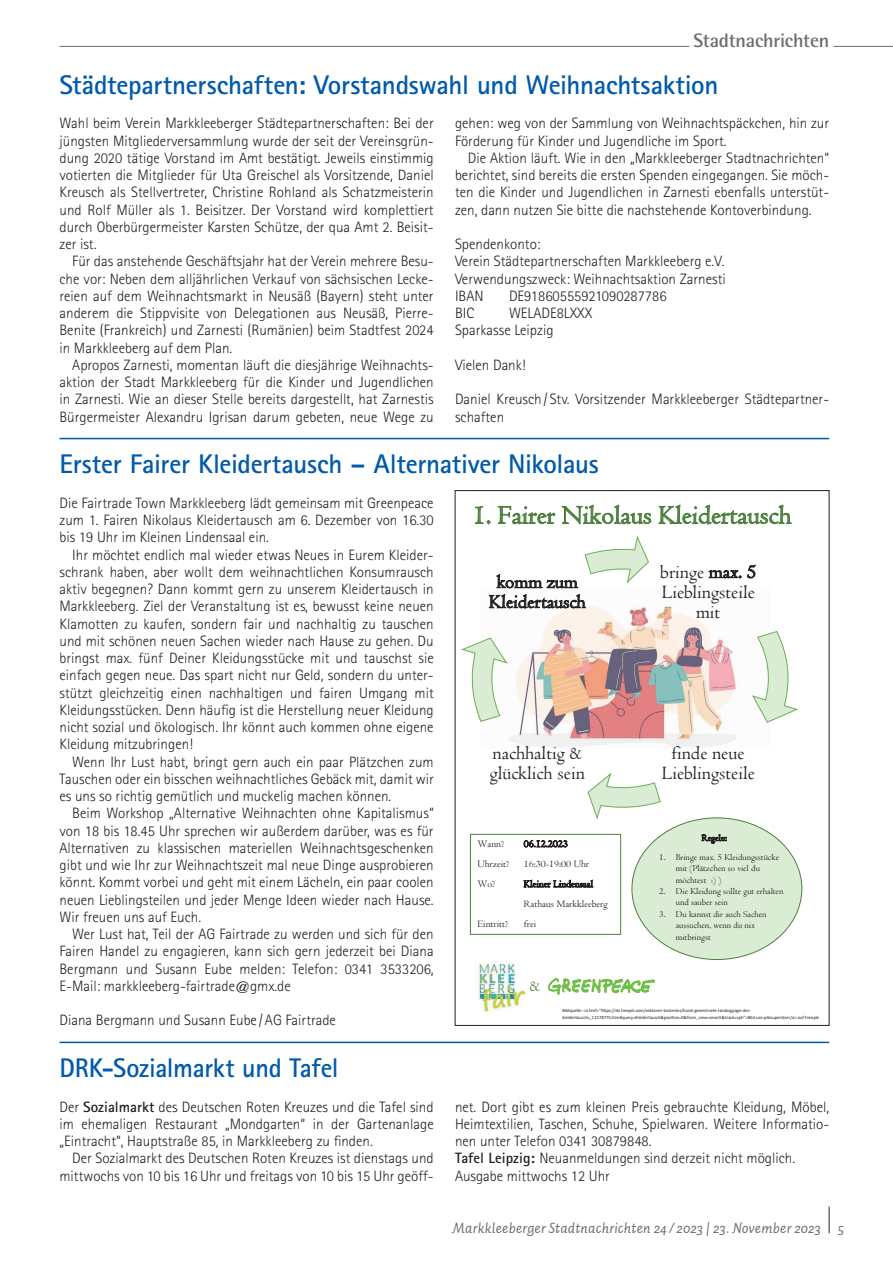
<style>
.page{position:relative;width:893px;height:1263px;background:#fff}
.page>*{position:absolute;margin:0;border:0;box-sizing:border-box;transform-origin:0 0}
.t1{font:700 27px "Rotis Sans Serif Std";letter-spacing:-.01em;color:#015aaa}
.t2{font:27px "Centaur";color:#4b7f3c}
.t3{font:19.5px/20px "Centaur";color:#231f20;text-align:center}
.t4{font:700 19.5px "Rotis Semi Sans Std";letter-spacing:-.01em;color:#6c6d70}
.t5{font:16.8px "Centaur";color:#4b7f3c}
.t6{font:300 15px/17.2px "Rotis Sans Serif Std";color:#231f20;text-align:justify}
.t7{font:italic 15px "Auto 2";letter-spacing:.01em;color:#6c6d70}
.t8{font:10.2px/20px "Centaur";color:#231f20}
.t9{font:9.3px/11.4px "Centaur";color:#231f20}
.t10{font:4.65px/6.1px "Calibri";color:#231f20}
.s1{font-weight:700}
</style>
<div class="page">
<hr style="left:828px;top:1206px;width:2px;height:27px;background:#6c6d70">
<hr style="left:60px;top:46px;width:833px;height:1px;background:#6c6d70">
<hr style="left:689px;top:46px;width:144px;height:1px;background:#fff">
<hr style="left:60px;top:438px;width:769px;height:1px;background:#015aaa">
<img style="left:509px;top:605px;width:228px;height:142px">
<svg style="left:752px;top:631px;width:46px;height:92px"></svg>
<svg style="left:587px;top:772px;width:74px;height:48px"></svg>
<svg style="left:461px;top:637px;width:47px;height:85px"></svg>
<svg style="left:584px;top:536px;width:65px;height:48px"></svg>
<div style="left:470px;top:834px;width:151px;height:101px;border:1px solid #4c803d"></div>
<div style="left:632px;top:818px;width:170px;height:141px;background:#daecd4;border-radius:50%"></div>
<img style="left:636px;top:833px;width:157px;height:116px">
<img style="left:476px;top:962px;width:49px;height:50px">
<img style="left:549px;top:978px;width:106px;height:17px">
<hr style="left:60px;top:1042px;width:769px;height:1px;background:#015aaa">
<h2 class="t4" style="left:693px;top:28px;width:137px">Stadtnachrichten</h2>
<h1 class="t1" style="left:60px;top:68px;width:660px">Städtepartnerschaften: Vorstandswahl und Weihnachtsaktion</h1>
<p class="t6" style="left:60px;top:115px;width:376px">Wahl beim Verein Markkleeberger Städtepartnerschaften: Bei der jüngsten Mitgliederversammlung wurde der seit der Vereinsgrün&shy;dung 2020 tätige Vorstand im Amt bestätigt. Jeweils einstimmig votierten die Mitglieder für Uta Greischel als Vorsitzende, Daniel Kreusch als Stellvertreter, Christine Rohland als Schatzmeisterin und Rolf Müller als 1. Beisitzer. Der Vorstand wird komplettiert durch Oberbürgermeister Karsten Schütze, der qua Amt 2. Beisit&shy;zer ist.</p>
<p class="t6" style="left:60px;top:253px;width:376px;text-indent:13px">Für das anstehende Geschäftsjahr hat der Verein mehrere Besu&shy;che vor: Neben dem alljährlichen Verkauf von sächsischen Lecke&shy;reien auf dem Weihnachtsmarkt in Neusäß (Bayern) steht unter anderem die Stippvisite von Delegationen aus Neusäß, Pierre-Benite (Frankreich) und Zarnesti (Rumänien) beim Stadtfest 2024 in Markkleeberg auf dem Plan.</p>
<p class="t6" style="left:60px;top:356px;width:376px;text-indent:13px">Apropos Zarnesti, momentan läuft die diesjährige Weihnachts&shy;aktion der Stadt Markkleeberg für die Kinder und Jugendlichen in Zarnesti. Wie an dieser Stelle bereits dargestellt, hat Zarnestis Bürgermeister Alexandru Igrisan darum gebeten, neue Wege zu</p>
<p class="t6" style="left:455px;top:115px;width:376px">gehen: weg von der Sammlung von Weihnachtspäckchen, hin zur<br>Förderung für Kinder und Jugendliche im Sport.</p>
<p class="t6" style="left:455px;top:149px;width:376px;text-indent:13px">Die Aktion läuft. Wie in den „Markkleeberger Stadtnachrichten“ berichtet, sind bereits die ersten Spenden eingegangen. Sie möch&shy;ten die Kinder und Jugendlichen in Zarnesti ebenfalls unterstüt&shy;zen, dann nutzen Sie bitte die nachstehende Kontoverbindung.</p>
<p class="t6" style="left:455px;top:235px;width:272px;text-align:left">Spendenkonto:<br>Verein Städtepartnerschaften Markkleeberg e.V.<br>Verwendungszweck: Weihnachtsaktion Zarnesti<br>IBAN</p>
<p class="t6" style="left:509px;top:287px;width:159px">DE91860555921090287786</p>
<p class="t6" style="left:455px;top:304px;width:21px">BIC</p>
<p class="t6" style="left:455px;top:304px;width:139px;text-indent:54px">WELADE8LXXX<br>Sparkasse Leipzig</p>
<p class="t6" style="left:455px;top:356px;width:72px">Vielen Dank!</p>
<p class="t6" style="left:455px;top:391px;width:376px">Daniel Kreusch / Stv. Vorsitzender Markkleeberger Städtepartner&shy;schaften</p>
<h1 class="t1" style="left:60px;top:447px;width:541px">Erster Fairer Kleidertausch – Alternativer Nikolaus</h1>
<p class="t6" style="left:60px;top:494px;width:376px">Die Fairtrade Town Markkleeberg lädt gemeinsam mit Greenpeace zum 1. Fairen Nikolaus Kleidertausch am 6. Dezember von 16.30 bis 19 Uhr im Kleinen Lindensaal ein.</p>
<p class="t6" style="left:60px;top:546px;width:376px;text-indent:13px">Ihr möchtet endlich mal wieder etwas Neues in Eurem Kleider&shy;schrank haben, aber wollt dem weihnachtlichen Konsumrausch aktiv begegnen? Dann kommt gern zu unserem Kleidertausch in Markkleeberg. Ziel der Veranstaltung ist es, bewusst keine neuen Klamotten zu kaufen, sondern fair und nachhaltig zu tauschen und mit schönen neuen Sachen wieder nach Hause zu gehen. Du bringst max. fünf Deiner Kleidungsstücke mit und tauschst sie einfach gegen neue. Das spart nicht nur Geld, sondern du unter&shy;stützt gleichzeitig einen nachhaltigen und fairen Umgang mit Kleidungsstücken. Denn häufig ist die Herstellung neuer Kleidung nicht sozial und ökologisch. Ihr könnt auch kommen ohne eigene Kleidung mitzubringen!</p>
<p class="t6" style="left:60px;top:753px;width:376px;text-indent:13px">Wenn Ihr Lust habt, bringt gern auch ein paar Plätzchen zum Tauschen oder ein bisschen weihnachtliches Gebäck mit, damit wir es uns so richtig gemütlich und muckelig machen können.</p>
<p class="t6" style="left:60px;top:805px;width:376px;text-indent:13px">Beim Workshop „Alternative Weihnachten ohne Kapitalismus“ von 18 bis 18.45 Uhr sprechen wir außerdem darüber, was es für Alternativen zu klassischen materiellen Weihnachtsgeschenken gibt und wie Ihr zur Weihnachtszeit mal neue Dinge ausprobieren könnt. Kommt vorbei und geht mit einem Lächeln, ein paar coolen neuen Lieblingsteilen und jeder Menge Ideen wieder nach Hause.<br>Wir freuen uns auf Euch.</p>
<p class="t6" style="left:60px;top:925px;width:376px;text-indent:13px">Wer Lust hat, Teil der AG Fairtrade zu werden und sich für den Fairen Handel zu engagieren, kann sich gern jederzeit bei Diana Bergmann und Susann Eube melden: Telefon: 0341 3533206, E-Mail: markkleeberg-fairtrade@gmx.de</p>
<p class="t6" style="left:60px;top:1012px;width:278px">Diana Bergmann und Susann Eube /AG Fairtrade</p>
<h1 class="t2" style="left:473px;top:499px;width:320px">1. Fairer Nikolaus Kleidertausch</h1>
<h2 class="t3" style="left:660px;top:561px;width:98px">bringe max. 5<br>Lieblingsteile mit</h2>
<h2 class="t3" style="left:489px;top:572px;width:98px">komm zum<br>Kleidertausch</h2>
<h2 class="t3" style="left:490px;top:742px;width:97px;text-align:left">nachhaltig &amp; glücklich sein</h2>
<h2 class="t3" style="left:661px;top:742px;width:95px">finde neue<br>Lieblingsteile</h2>
<p class="t9" style="left:702px;top:832px;width:27px">Regeln:</p>
<p class="t9" style="left:676px;top:851px;width:105px;text-indent:-17px">1. Bringe max. 5 Kleidungsstücke mit (Plätzchen so viel du möchtest :) )</p>
<p class="t9" style="left:676px;top:885px;width:109px;text-indent:-17px">2. Die Kleidung sollte gut erhalten und sauber sein</p>
<p class="t9" style="left:676px;top:908px;width:92px;text-indent:-17px">3. Du kannst dir auch Sachen aussuchen, wenn du nix mitbringst</p>
<p class="t8" style="left:477px;top:834px;width:28px">Wann?</p>
<p class="t8" style="left:524px;top:834px;width:46px">06.12.2023</p>
<p class="t8" style="left:477px;top:854px;width:33px">Uhrzeit?</p>
<p class="t8" style="left:524px;top:854px;width:67px">16:30-19:00 Uhr</p>
<p class="t8" style="left:477px;top:874px;width:19px">Wo?</p>
<p class="t8" style="left:524px;top:874px;width:86px">Kleiner Lindensaal<br>Rathaus Markkleeberg</p>
<p class="t8" style="left:477px;top:914px;width:32px">Eintritt?</p>
<p class="t8" style="left:524px;top:914px;width:14px">frei</p>
<p class="t5" style="left:530px;top:976px;width:12px">&amp;</p>
<p class="t10" style="left:562px;top:1008px;width:258px">Bildquelle: &lt;a href="https://de.freepik.com/vektoren-kostenlos/hand-gezeichnete-landingpage-des&shy;kleidertauschs_12178775.htm#query=Kleidertausch&amp;position=0&amp;from_view=search&amp;track=sph"&gt;Bild von pikisuperstar&lt;/a&gt; auf Freepik</p>
<h1 class="t1" style="left:60px;top:1051px;width:281px">DRK-Sozialmarkt und Tafel</h1>
<p class="t6" style="left:60px;top:1098px;width:376px">Der <span class="s1">Sozialmarkt</span> des Deutschen Roten Kreuzes und die Tafel sind im ehemaligen Restaurant „Mondgarten“ in der Gartenanlage „Eintracht“, Hauptstraße 85, in Markkleeberg zu finden.</p>
<p class="t6" style="left:60px;top:1150px;width:376px;text-align:right">Der Sozialmarkt des Deutschen Roten Kreuzes ist dienstags und mittwochs von 10 bis 16 Uhr und freitags von 10 bis 15 Uhr geöff-</p>
<p class="t6" style="left:455px;top:1098px;width:376px;text-align:left">net. Dort gibt es zum kleinen Preis gebrauchte Kleidung, Möbel, Heimtextilien, Taschen, Schuhe, Spielwaren. Weitere Informatio&shy;nen unter Telefon 0341 30879848.<br><span class="s1">Tafel Leipzig:</span> Neuanmeldungen sind derzeit nicht möglich.<br>Ausgabe mittwochs 12 Uhr</p>
<p class="t7" style="left:452px;top:1218px;width:393px">Markkleeberger Stadtnachrichten 24 / 2023 | 23. November 2023 5</p>
</div>
